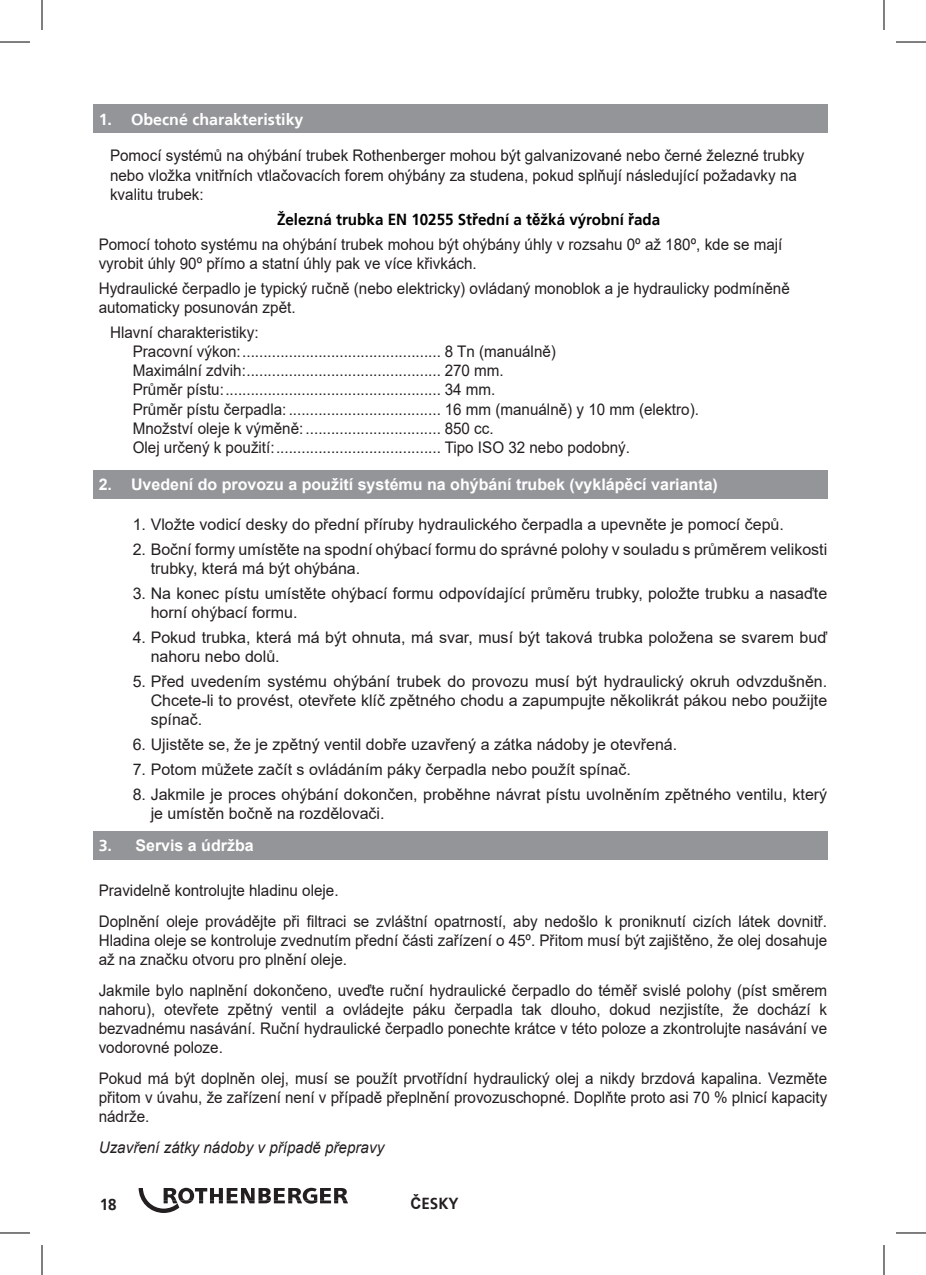
<style>
.page{position:relative;width:926px;height:1275px;background:#fff}
.page>*{position:absolute;margin:0;border:0;box-sizing:border-box;transform-origin:0 0}
.t1{font:16px/19.2px "Arial";color:#231f20;scale:.95 1}
.t2{font:16px/19.2px "Arial";color:#231f20}
.t3{font:700 16px "Arial";color:#fff}
.t4{font:700 16px "Frutiger 65";color:#000;scale:.95 1}
.t5{font:italic 16px "Arial";color:#231f20;scale:.95 1}
.t6{font:700 16px "Frutiger 65";color:#fff}
.t7{font:700 16px "Frutiger 65";color:#231f20;scale:.95 1}
.s1{font-family:"Arial"}
.s2{font-family:"Frutiger 65"}
</style>
<div class="page">
<svg style="left:139px;top:1187px;width:209px;height:26px"></svg>
<div style="left:93px;top:831px;width:734px;height:28px;background:#939598"></div>
<div style="left:93px;top:470px;width:734px;height:28px;background:#939598"></div>
<div style="left:93px;top:104px;width:734px;height:29px;background:#939598"></div>
<hr style="left:0;top:42px;width:30px;height:1px;background:#000">
<hr style="left:896px;top:42px;width:30px;height:1px;background:#000">
<hr style="left:0;top:1232px;width:30px;height:1px;background:#000">
<hr style="left:896px;top:1232px;width:30px;height:1px;background:#000">
<hr style="left:42px;top:0;width:1px;height:30px;background:#000">
<hr style="left:42px;top:1245px;width:1px;height:30px;background:#000">
<hr style="left:884px;top:0;width:1px;height:30px;background:#000">
<hr style="left:884px;top:1245px;width:1px;height:30px;background:#000">
<p class="t6" style="left:99px;top:110px;width:206px">1. Obecné charakteristiky</p>
<p class="t1" style="left:110px;top:146px;width:733px">Pomocí systémů na ohýbání trubek Rothenberger mohou být galvanizované nebo černé železné trubky nebo vložka vnitřních vtlačovacích forem ohýbány za studena, pokud splňují následující požadavky na kvalitu trubek:</p>
<p class="t4" style="left:277px;top:210px;width:405px">Železná trubka EN 10255 St<span class="s1">ř</span>ední a t<span class="s1">ě</span>žká výrobní <span class="s1">ř</span>ada</p>
<p class="t1" style="left:99px;top:234px;width:721px">Pomocí tohoto systému na ohýbání trubek mohou být ohýbány úhly v rozsahu 0º až 180º, kde se mají vyrobit úhly 90º přímo a statní úhly pak ve více křivkách.</p>
<p class="t1" style="left:99px;top:278px;width:729px">Hydraulické čerpadlo je typický ručně (nebo elektricky) ovládaný monoblok a je hydraulicky podmíněně automaticky posunován zpět.</p>
<p class="t1" style="left:133px;top:322px;width:598px;text-indent:-23px">Hlavní charakteristiky:<br>Pracovní výkon:............................................... 8 Tn (manuálně)<br>Maximální zdvih:.............................................. 270 mm.<br>Průměr pístu:................................................... 34 mm.<br>Průměr pístu čerpadla: .................................... 16 mm (manuálně) y 10 mm (elektro).<br>Množství oleje k výměně: ................................ 850 cc.<br>Olej určený k použití:....................................... Tipo ISO 32 nebo podobný.</p>
<p class="t3" style="left:99px;top:473px;width:621px">2. Uvedení do provozu a použití systému na ohýbání trubek (vyklápěcí varianta)</p>
<p class="t2" style="left:133px;top:514px;width:653px">1. Vložte vodicí desky do přední příruby hydraulického čerpadla a upevněte je pomocí čepů.</p>
<p class="t2" style="left:151px;top:539px;width:678px;text-indent:-18px">2. Boční formy umístěte na spodní ohýbací formu do správné polohy v souladu s průměrem velikosti trubky, která má být ohýbána.</p>
<p class="t2" style="left:151px;top:583px;width:678px;text-indent:-18px">3. Na konec pístu umístěte ohýbací formu odpovídající průměru trubky, položte trubku a nasaďte horní ohýbací formu.</p>
<p class="t2" style="left:151px;top:627px;width:678px;text-indent:-18px">4. Pokud trubka, která má být ohnuta, má svar, musí být taková trubka položena se svarem buď nahoru nebo dolů.</p>
<p class="t2" style="left:151px;top:671px;width:678px;text-align:justify;text-indent:-18px">5. Před uvedením systému ohýbání trubek do provozu musí být hydraulický okruh odvzdušněn.<br>Chcete-li to provést, otevřete klíč zpětného chodu a zapumpujte několikrát pákou nebo použijte spínač.</p>
<p class="t2" style="left:133px;top:735px;width:546px">6. Ujistěte se, že je zpětný ventil dobře uzavřený a zátka nádoby je otevřená.</p>
<p class="t2" style="left:133px;top:760px;width:500px">7. Potom můžete začít s ovládáním páky čerpadla nebo použít spínač.</p>
<p class="t2" style="left:151px;top:784px;width:678px;text-indent:-18px">8. Jakmile je proces ohýbání dokončen, proběhne návrat pístu uvolněním zpětného ventilu, který je umístěn bočně na rozdělovači.</p>
<p class="t3" style="left:99px;top:834px;width:157px"><span class="s2">3.</span> Servis a údržba</p>
<p class="t1" style="left:99px;top:875px;width:768px;line-height:30.6px">Pravidelně kontrolujte hladinu oleje.<br>Doplnění oleje provádějte při filtraci se zvláštní opatrností, aby nedošlo k proniknutí cizích látek dovnitř.</p>
<p class="t1" style="left:99px;top:930px;width:768px">Hladina oleje se kontroluje zvednutím přední části zařízení o 45º. Přitom musí být zajištěno, že olej dosahuje až na značku otvoru pro plnění oleje.</p>
<p class="t1" style="left:99px;top:980px;width:768px;text-align:justify">Jakmile bylo naplnění dokončeno, uveďte ruční hydraulické čerpadlo do téměř svislé polohy (píst směrem nahoru), otevřete zpětný ventil a ovládejte páku čerpadla tak dlouho, dokud nezjistíte, že dochází k bezvadnému nasávání. Ruční hydraulické čerpadlo ponechte krátce v této poloze a zkontrolujte nasávání ve vodorovné poloze.</p>
<p class="t1" style="left:99px;top:1068px;width:768px;text-align:justify">Pokud má být doplněn olej, musí se použít prvotřídní hydraulický olej a nikdy brzdová kapalina. Vezměte přitom v úvahu, že zařízení není v případě přeplnění provozuschopné. Doplňte proto asi 70 % plnicí kapacity nádrže.</p>
<p class="t5" style="left:99px;top:1136px;width:302px">Uzavření zátky nádoby v případě přepravy</p>
<p class="t7" style="left:100px;top:1194px;width:19px">18</p>
<p class="t7" style="left:411px;top:1194px;width:52px"><span class="s1">Č</span>ESKY</p>
</div>
